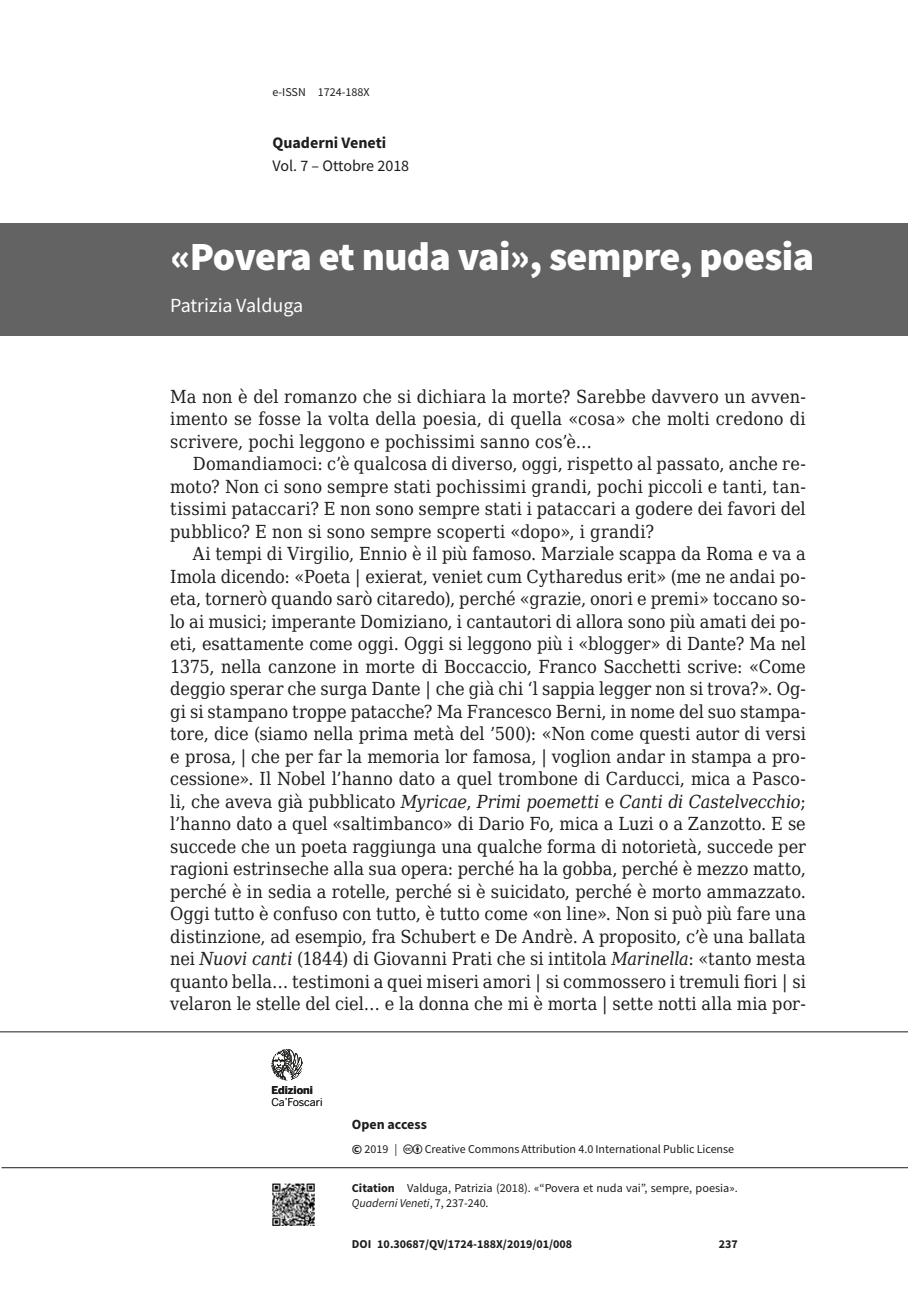
<style>
.page{position:relative;width:908px;height:1304px;background:#fff}
.page>*{position:absolute;margin:0;border:0;box-sizing:border-box;transform-origin:0 0}
.t1{font:900 40px "Source Sans Pro";letter-spacing:-.015em;color:#fff}
.t2{font:20px "Source Sans Pro";color:#fff}
.t3{font:18px/22.4px "DejaVu Serif Condensed";letter-spacing:.01em;color:#1d1d1b;text-align:justify}
.t4{font:16px "Source Sans Pro";color:#1d1d1b}
.t5{font:700 16px "Source Sans Pro";color:#1d1d1b}
.t6{font:700 14px "Source Sans Pro";color:#1d1d1b}
.t7{font:12px/15px "Source Sans Pro";color:#1d1d1b}
.t8{font:700 12px "Source Sans Pro";color:#1d1d1b}
.t9{font:10.8px "Benton Sans";letter-spacing:-.01em;color:#1d1d1b}
.t10{font:700 10.8px "Benton Sans";color:#1d1d1b}
.s1{font-style:italic}
.s2{font-weight:700;font-size:14px}
.s3{font-weight:700}
</style>
<div class="page">
<img style="left:272px;top:1183px;width:42px;height:42px">
<hr style="left:2px;top:1167px;width:905px;height:1px;background:#1d1d1b">
<hr style="left:0;top:1031px;width:907px;height:1px;background:#1d1d1b">
<svg style="left:271px;top:1049px;width:32px;height:31px"></svg>
<div style="left:0;top:223px;width:907px;height:112px;background:#646363"></div>
<p class="t7" style="left:272px;top:84px;width:99px">e-ISSN 1724-188X</p>
<p class="t5" style="left:272px;top:132px;width:115px">Quaderni Veneti</p>
<p class="t4" style="left:272px;top:155px;width:138px">Vol. 7 – Ottobre 2018</p>
<h1 class="t1" style="left:170px;top:229px;width:645px">«Povera et nuda vai», sempre, poesia</h1>
<p class="t2" style="left:170px;top:293px;width:134px">Patrizia Valduga</p>
<p class="t3" style="left:170px;top:385px;width:636px">Ma non è del romanzo che si dichiara la morte? Sarebbe davvero un avven&shy;imento se fosse la volta della poesia, di quella «cosa» che molti credono di scrivere, pochi leggono e pochissimi sanno cos’è…</p>
<p class="t3" style="left:170px;top:452px;width:636px;text-indent:23px">Domandiamoci: c’è qualcosa di diverso, oggi, rispetto al passato, anche re&shy;moto? Non ci sono sempre stati pochissimi grandi, pochi piccoli e tanti, tan&shy;tissimi pataccari? E non sono sempre stati i pataccari a godere dei favori del pubblico? E non si sono sempre scoperti «dopo», i grandi?</p>
<p class="t3" style="left:170px;top:542px;width:637px;text-indent:23px">Ai tempi di Virgilio, Ennio è il più famoso. Marziale scappa da Roma e va a Imola dicendo: «Poeta | exierat, veniet cum Cytharedus erit» (me ne andai po&shy;eta, tornerò quando sarò citaredo), perché «grazie, onori e premi» toccano so&shy;lo ai musici; imperante Domiziano, i cantautori di allora sono più amati dei po&shy;eti, esattamente come oggi. Oggi si leggono più i «blogger» di Dante? Ma nel 1375, nella canzone in morte di Boccaccio, Franco Sacchetti scrive: «Come deggio sperar che surga Dante | che già chi ‘l sappia legger non si trova?». Og&shy;gi si stampano troppe patacche? Ma Francesco Berni, in nome del suo stampa&shy;tore, dice (siamo nella prima metà del ’500): «Non come questi autor di versi e prosa, | che per far la memoria lor famosa, | voglion andar in stampa a pro&shy;cessione». Il Nobel l’hanno dato a quel trombone di Carducci, mica a Pasco&shy;li, che aveva già pubblicato <span class="s1">Myricae</span>, <span class="s1">Primi poemetti</span> e <span class="s1">Canti di Castelvecchio</span>; l’hanno dato a quel «saltimbanco» di Dario Fo, mica a Luzi o a Zanzotto. E se succede che un poeta raggiunga una qualche forma di notorietà, succede per ragioni estrinseche alla sua opera: perché ha la gobba, perché è mezzo matto, perché è in sedia a rotelle, perché si è suicidato, perché è morto ammazzato.<br>Oggi tutto è confuso con tutto, è tutto come «on line». Non si può più fare una distinzione, ad esempio, fra Schubert e De Andrè. A proposito, c’è una ballata nei <span class="s1">Nuovi canti</span> (1844) di Giovanni Prati che si intitola <span class="s1">Marinella</span>: «tanto mesta quanto bella… testimoni a quei miseri amori | si commossero i tremuli fiori | si velaron le stelle del ciel… e la donna che mi è morta | sette notti alla mia por-</p>
<p class="t10" style="left:271px;top:1084px;width:43px">Edizioni</p>
<p class="t9" style="left:271px;top:1095px;width:53px">Ca’Foscari</p>
<p class="t6" style="left:351px;top:1115px;width:76px">Open access</p>
<p class="t7" style="left:351px;top:1141px;width:47px"><span class="s2">©</span> 2019 |</p>
<p class="t7" style="left:424px;top:1141px;width:311px">Creative Commons Attribution 4.0 International Public License</p>
<p class="t7" style="left:351px;top:1181px;width:387px"><span class="s3">Citation</span> Valduga, Patrizia (2018). «“Povera et nuda vai”, sempre, poesia».<br><span class="s1">Quaderni Veneti</span>, 7, 237-240.</p>
<p class="t8" style="left:351px;top:1236px;width:222px">DOI 10.30687/QV/1724-188X/2019/01/008</p>
<p class="t8" style="left:718px;top:1236px;width:21px">237</p>
</div>
